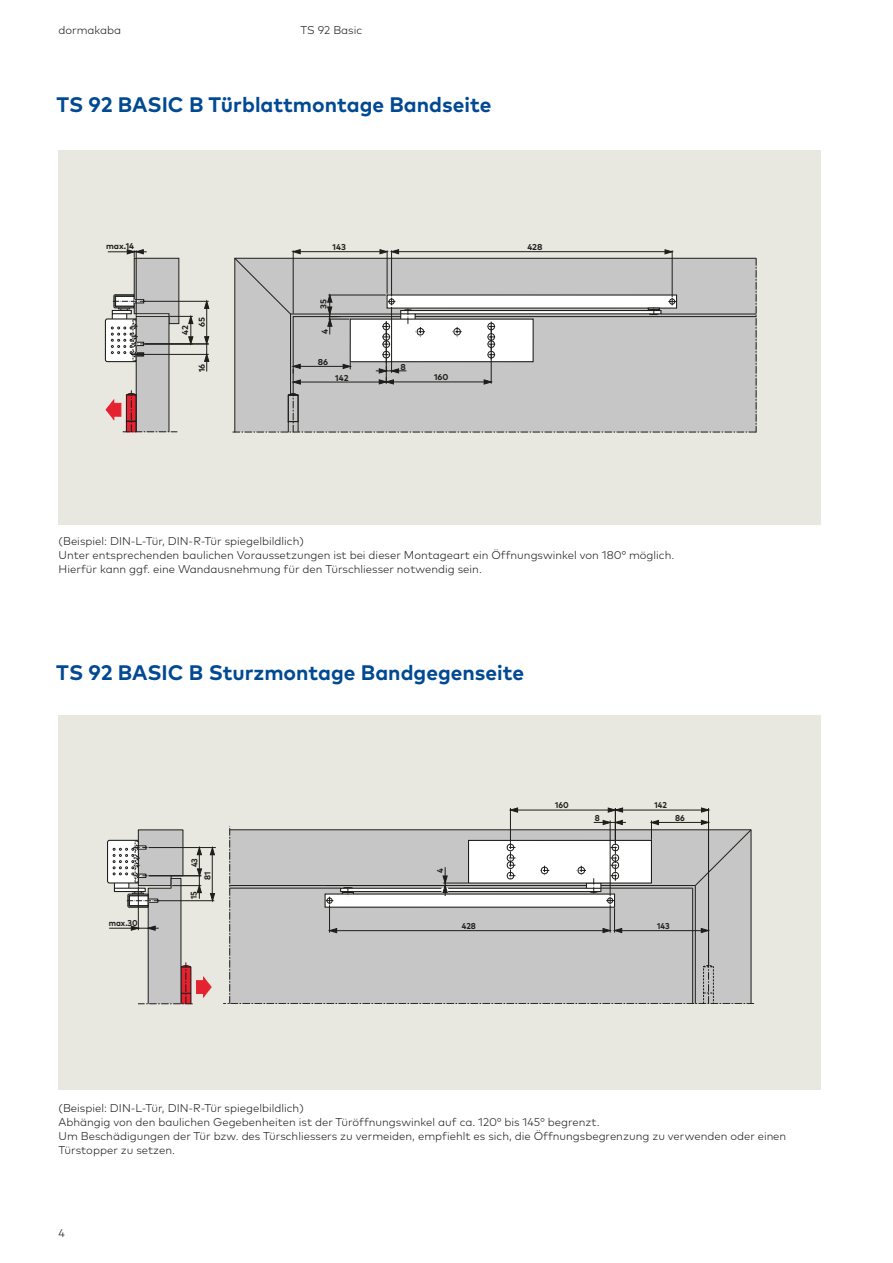
<style>
.page{position:relative;width:893px;height:1263px;background:#fff}
.page>*{position:absolute;margin:0;border:0;box-sizing:border-box;transform-origin:0 0}
.t1{font:700 21px "Mark Pro";color:#004993}
.t2{font:300 11.25px/14.2px "Mark Pro";color:#1d1d1b}
.t3{font:700 8.55px/16.6px "Mark Pro";color:#1d1d1b}
.t4{font:700 8.55px "Mark Pro";color:#1d1d1b;scale:.94 1}
</style>
<div class="page">
<div style="left:59px;top:150px;width:762px;height:374px;background:#e9e8e0"></div>
<div style="left:136px;top:316px;width:33px;height:116px;background:#c6c6c6"></div>
<div style="left:136px;top:316px;width:33px;height:116px;border:1px solid #1d1d1b"></div>
<hr style="left:143px;top:301px;width:66px;height:1px;background:#1d1d1b">
<hr style="left:206px;top:303px;width:1px;height:38px;background:#1d1d1b">
<hr style="left:145px;top:344px;width:64px;height:1px;background:#1d1d1b">
<hr style="left:145px;top:354px;width:64px;height:1px;background:#1d1d1b">
<svg style="left:205px;top:301px;width:4px;height:7px"></svg>
<svg style="left:205px;top:337px;width:4px;height:35px"></svg>
<svg style="left:106px;top:390px;width:71px;height:42px"></svg>
<svg style="left:105px;top:250px;width:88px;height:113px"></svg>
<svg style="left:232px;top:250px;width:525px;height:183px;background:#c4c4c3"></svg>
<div style="left:58px;top:715px;width:763px;height:374px;background:#e9e8e0"></div>
<hr style="left:510px;top:808px;width:1px;height:34px;background:#1d1d1b">
<hr style="left:515px;top:810px;width:97px;height:1px;background:#1d1d1b">
<hr style="left:615px;top:808px;width:1px;height:34px;background:#1d1d1b">
<hr style="left:708px;top:808px;width:1px;height:157px;background:#1d1d1b">
<hr style="left:619px;top:810px;width:87px;height:1px;background:#1d1d1b">
<svg style="left:701px;top:808px;width:8px;height:4px"></svg>
<svg style="left:510px;top:808px;width:8px;height:4px"></svg>
<svg style="left:608px;top:808px;width:15px;height:4px"></svg>
<hr style="left:148px;top:847px;width:68px;height:1px;background:#1d1d1b">
<svg style="left:107px;top:829px;width:108px;height:175px"></svg>
<svg style="left:223px;top:820px;width:531px;height:184px;background:#c6c6c5"></svg>
<p class="t2" style="left:58px;top:24px;width:64px">dormakaba</p>
<p class="t2" style="left:300px;top:24px;width:63px">TS 92 Basic</p>
<h1 class="t1" style="left:56px;top:98px;width:437px">TS 92 BASIC B Türblattmontage Bandseite</h1>
<p class="t3" style="left:106px;top:238px;width:30px">max.14</p>
<p class="t3" style="left:178px;top:327px;width:11px;text-indent:-8px;rotate:-90deg">42<br>65</p>
<p class="t3" style="left:194px;top:372px;width:10px;rotate:-90deg">16</p>
<p class="t3" style="left:333px;top:240px;width:15px">143</p>
<p class="t3" style="left:527px;top:240px;width:17px">428</p>
<p class="t3" style="left:316px;top:309px;width:11px;rotate:-90deg">35</p>
<p class="t3" style="left:318px;top:334px;width:6px;rotate:-90deg">4</p>
<p class="t3" style="left:318px;top:354px;width:12px">86</p>
<p class="t3" style="left:335px;top:370px;width:15px">142</p>
<p class="t3" style="left:400px;top:359px;width:7px">8</p>
<p class="t3" style="left:434px;top:369px;width:16px">160</p>
<p class="t2" style="left:59px;top:535px;width:617px">(Beispiel: DIN-L-Tür, DIN-R-Tür spiegelbildlich)<br>Unter entsprechenden baulichen Voraussetzungen ist bei dieser Montageart ein Öffnungswinkel von 180° möglich.<br>Hierfür kann ggf. eine Wandausnehmung für den Türschliesser notwendig sein.</p>
<h1 class="t1" style="left:56px;top:665px;width:469px">TS 92 BASIC B Sturzmontage Bandgegenseite</h1>
<p class="t4" style="left:191px;top:867px;width:11px;rotate:-90deg">43</p>
<p class="t4" style="left:191px;top:899px;width:10px;rotate:-90deg">15</p>
<p class="t4" style="left:204px;top:880px;width:10px;rotate:-90deg">81</p>
<p class="t4" style="left:437px;top:873px;width:6px;rotate:-90deg">4</p>
<p class="t4" style="left:555px;top:802px;width:16px">160</p>
<p class="t4" style="left:654px;top:802px;width:15px">142</p>
<p class="t4" style="left:595px;top:814px;width:7px">8</p>
<p class="t4" style="left:675px;top:814px;width:12px">86</p>
<p class="t4" style="left:109px;top:919px;width:32px">max.30</p>
<p class="t4" style="left:462px;top:922px;width:17px">428</p>
<p class="t4" style="left:657px;top:922px;width:15px">143</p>
<p class="t2" style="left:59px;top:1102px;width:729px">(Beispiel: DIN-L-Tür, DIN-R-Tür spiegelbildlich)<br>Abhängig von den baulichen Gegebenheiten ist der Türöffnungswinkel auf ca. 120° bis 145° begrenzt.<br>Um Beschädigungen der Tür bzw. des Türschliessers zu vermeiden, empfiehlt es sich, die Öffnungsbegrenzung zu verwenden oder einen Türstopper zu setzen.</p>
<p class="t2" style="left:58px;top:1227px;width:8px">4</p>
</div>
